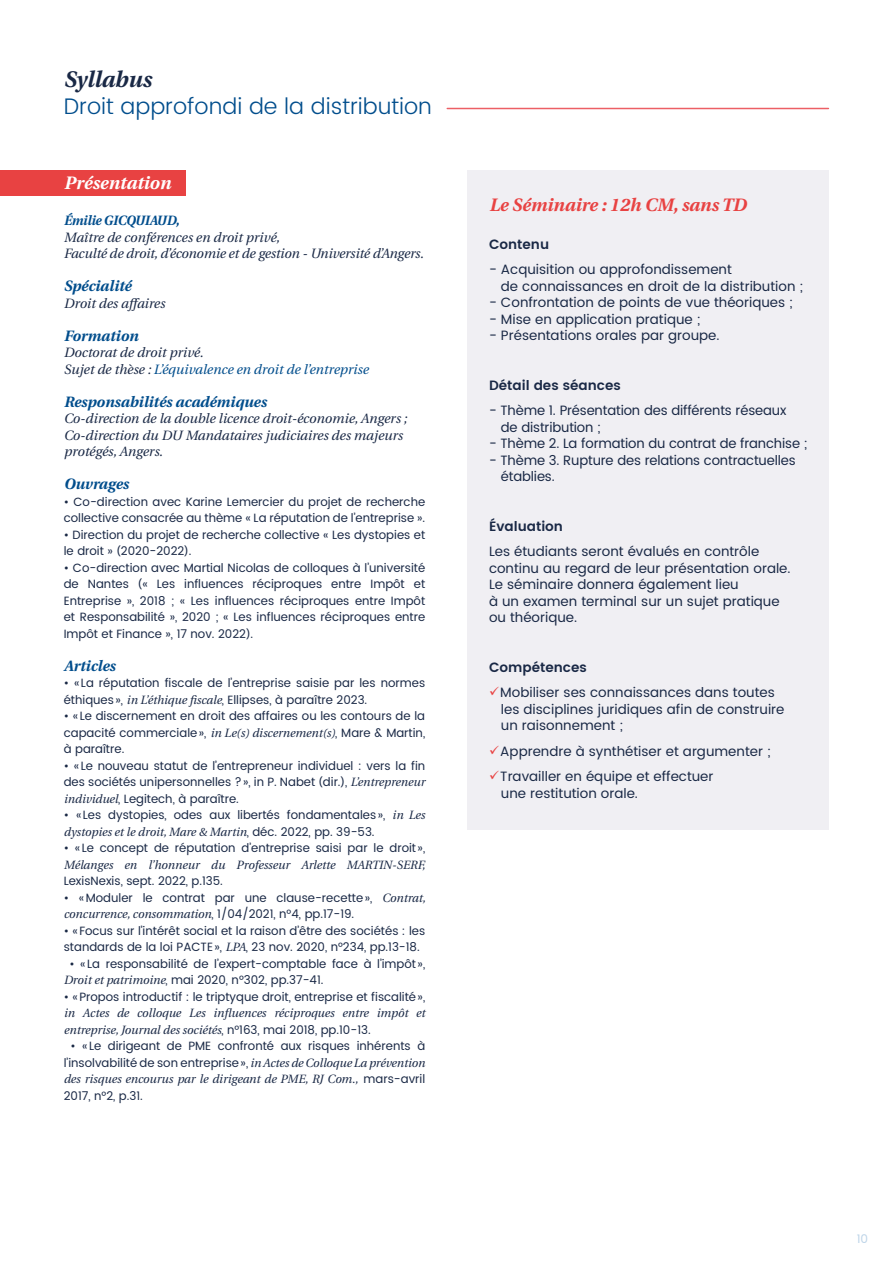
<style>
.page{position:relative;width:893px;height:1263px;background:#fff}
.page>*{position:absolute;margin:0;border:0;box-sizing:border-box;transform-origin:0 0}
.t1{font:300 22.5px "UA Poppins Texte";color:#004d8c}
.t2{font:italic 500 22.5px "UA Poppins Texte";color:#192845}
.t3{font:italic 500 18px "UA Poppins Texte";color:#e84242}
.t4{font:italic 500 18px "UA Poppins Texte";color:#fff}
.t5{font:italic 600 15px "UA Poppins Texte";color:#004d8c}
.t6{font:13.5px/16.5px "UA Poppins Texte";color:#192845}
.t7{font:italic 13.5px/16.5px "UA Poppins Texte";color:#192845}
.t8{font:600 13.5px "UA Poppins Texte";color:#192845}
.t9{font:italic 600 13.5px "UA Poppins Texte";letter-spacing:-.015em;color:#004d8c;scale:.95 1}
.t10{font:12px/16.5px "UA Poppins Texte";color:#192845}
.t11{font:italic 12px/16.5px "UA Poppins Texte";color:#192845}
.t12{font:12px "UA Poppins Texte";color:#bdd4e8}
.s1{color:#004d8c}
.s2{font-style:italic}
.s3{font-style:normal}
.s4{color:#e84242}
</style>
<div class="page">
<hr style="left:447px;top:108px;width:381px;height:1px;background:#ec5f65">
<div style="left:468px;top:170px;width:361px;height:659px;background:#f0eff3"></div>
<div style="left:0;top:170px;width:185px;height:26px;background:#e84242"></div>
<h1 class="t2" style="left:64px;top:62px;width:89px">Syllabus</h1>
<h1 class="t1" style="left:64px;top:90px;width:370px">Droit approfondi de la distribution</h1>
<h2 class="t4" style="left:64px;top:168px;width:109px">Présentation</h2>
<p class="t9" style="left:64px;top:210px;width:123px">Émilie GICQUIAUD,</p>
<p class="t7" style="left:64px;top:228px;width:361px">Maître de conférences en droit privé,<br>Faculté de droit, d’économie et de gestion - Université d’Angers.</p>
<p class="t5" style="left:64px;top:274px;width:69px">Spécialité</p>
<p class="t7" style="left:64px;top:294px;width:103px">Droit des affaires</p>
<p class="t5" style="left:64px;top:324px;width:76px">Formation</p>
<p class="t7" style="left:64px;top:344px;width:306px">Doctorat de droit privé.<br>Sujet de thèse : <span class="s1">L’équivalence en droit de l’entreprise</span></p>
<p class="t5" style="left:64px;top:390px;width:204px">Responsabilités académiques</p>
<p class="t7" style="left:64px;top:410px;width:345px">Co-direction de la double licence droit-économie, Angers ;<br>Co-direction du DU Mandataires judiciaires des majeurs protégés, Angers.</p>
<p class="t5" style="left:64px;top:472px;width:66px">Ouvrages</p>
<p class="t10" style="left:64px;top:494px;width:363px">• Co-direction avec Karine Lemercier du projet de recherche collective consacrée au thème « La réputation de l’entreprise ».</p>
<p class="t10" style="left:64px;top:527px;width:363px">• Direction du projet de recherche collective « Les dystopies et le droit » (2020-2022).</p>
<p class="t10" style="left:64px;top:560px;width:363px;text-align:justify">• Co-direction avec Martial Nicolas de colloques à l’université de Nantes (« Les influences réciproques entre Impôt et Entreprise », 2018 ; « Les influences réciproques entre Impôt et Responsabilité », 2020 ; « Les influences réciproques entre Impôt et Finance », 17 nov. 2022).</p>
<p class="t5" style="left:64px;top:654px;width:53px">Articles</p>
<p class="t10" style="left:64px;top:675px;width:363px">• « La réputation fiscale de l’entreprise saisie par les normes éthiques», <span class="s2">in L’éthique fiscale</span>, Ellipses, à paraître 2023.</p>
<p class="t10" style="left:64px;top:708px;width:363px;text-align:justify">• « Le discernement en droit des affaires ou les contours de la capacité commerciale», <span class="s2">in Le(s) discernement(s)</span>, Mare &amp; Martin, à paraître.</p>
<p class="t10" style="left:64px;top:758px;width:363px;text-align:justify">• « Le nouveau statut de l’entrepreneur individuel : vers la fin des sociétés unipersonnelles ?», in P. Nabet (dir.), <span class="s2">L’entrepreneur individuel</span>, Legitech, à paraître.</p>
<p class="t10" style="left:64px;top:807px;width:363px">• « Les dystopies, odes aux libertés fondamentales», <span class="s2">in Les dystopies et le droit, Mare &amp; Martin</span>, déc. 2022, pp. 39-53.</p>
<p class="t10" style="left:64px;top:840px;width:363px">• « Le concept de réputation d’entreprise saisi par le droit »,</p>
<p class="t11" style="left:64px;top:856px;width:363px">Mélanges en l’honneur du Professeur Arlette MARTIN-SERF,</p>
<p class="t10" style="left:64px;top:873px;width:161px">LexisNexis, sept. 2022, p.135.</p>
<p class="t10" style="left:64px;top:890px;width:363px">• «Moduler le contrat par une clause-recette», <span class="s2">Contrat, concurrence, consommation</span>, 1/04/2021, n°4, pp.17-19.</p>
<p class="t10" style="left:64px;top:923px;width:363px">• « Focus sur l’intérêt social et la raison d’être des sociétés : les standards de la loi PACTE», <span class="s2">LPA</span>, 23 nov. 2020, n°234, pp.13-18.</p>
<p class="t10" style="left:64px;top:956px;width:363px;text-indent:6px">• « La responsabilité de l’expert-comptable face à l’impôt »,<br><span class="s2">Droit et patrimoine</span>, mai 2020, n°302, pp.37-41.</p>
<p class="t10" style="left:64px;top:989px;width:363px">• «Propos introductif : le triptyque droit, entreprise et fiscalité»,</p>
<p class="t11" style="left:64px;top:1004px;width:363px">in Actes de colloque Les influences réciproques entre impôt et entreprise, Journal des sociétés<span class="s3">, n°163, mai 2018, pp.10-13.</span></p>
<p class="t10" style="left:64px;top:1038px;width:363px;text-align:justify;text-indent:7px">• « Le dirigeant de PME confronté aux risques inhérents à l’insolvabilité de son entreprise», <span class="s2">in Actes de Colloque La prévention des risques encourus par le dirigeant de PME, RJ Com.,</span> mars-avril 2017, n°2, p.31.</p>
<h2 class="t3" style="left:489px;top:190px;width:259px">Le Séminaire : 12h CM, sans TD</h2>
<p class="t8" style="left:489px;top:234px;width:62px">Contenu</p>
<p class="t6" style="left:501px;top:262px;width:304px;text-indent:-12px">- Acquisition ou approfondissement<br>de connaissances en droit de la distribution ;</p>
<p class="t6" style="left:489px;top:295px;width:305px">- Confrontation de points de vue théoriques ;</p>
<p class="t6" style="left:489px;top:311px;width:213px">- Mise en application pratique ;</p>
<p class="t6" style="left:489px;top:328px;width:232px">- Présentations orales par groupe.</p>
<p class="t8" style="left:489px;top:375px;width:133px">Détail des séances</p>
<p class="t6" style="left:501px;top:403px;width:287px;text-indent:-12px">- Thème 1. Présentation des différents réseaux de distribution ;</p>
<p class="t6" style="left:489px;top:436px;width:320px">- Thème 2. La formation du contrat de franchise ;</p>
<p class="t6" style="left:501px;top:452px;width:296px;text-indent:-12px">- Thème 3. Rupture des relations contractuelles établies.</p>
<p class="t8" style="left:489px;top:516px;width:76px">Évaluation</p>
<p class="t6" style="left:489px;top:544px;width:303px">Les étudiants seront évalués en contrôle continu au regard de leur présentation orale.<br>Le séminaire donnera également lieu<br>à un examen terminal sur un sujet pratique ou théorique.</p>
<p class="t8" style="left:489px;top:657px;width:99px">Compétences</p>
<p class="t6" style="left:501px;top:685px;width:285px;text-indent:-12px"><span class="s4">✓</span>Mobiliser ses connaissances dans toutes les disciplines juridiques afin de construire un raisonnement ;</p>
<p class="t6" style="left:489px;top:743px;width:283px"><span class="s4">✓</span>Apprendre à synthétiser et argumenter ;</p>
<p class="t6" style="left:501px;top:769px;width:214px;text-indent:-12px"><span class="s4">✓</span>Travailler en équipe et effectuer une restitution orale.</p>
<p class="t12" style="left:857px;top:1230px;width:13px">10</p>
</div>
